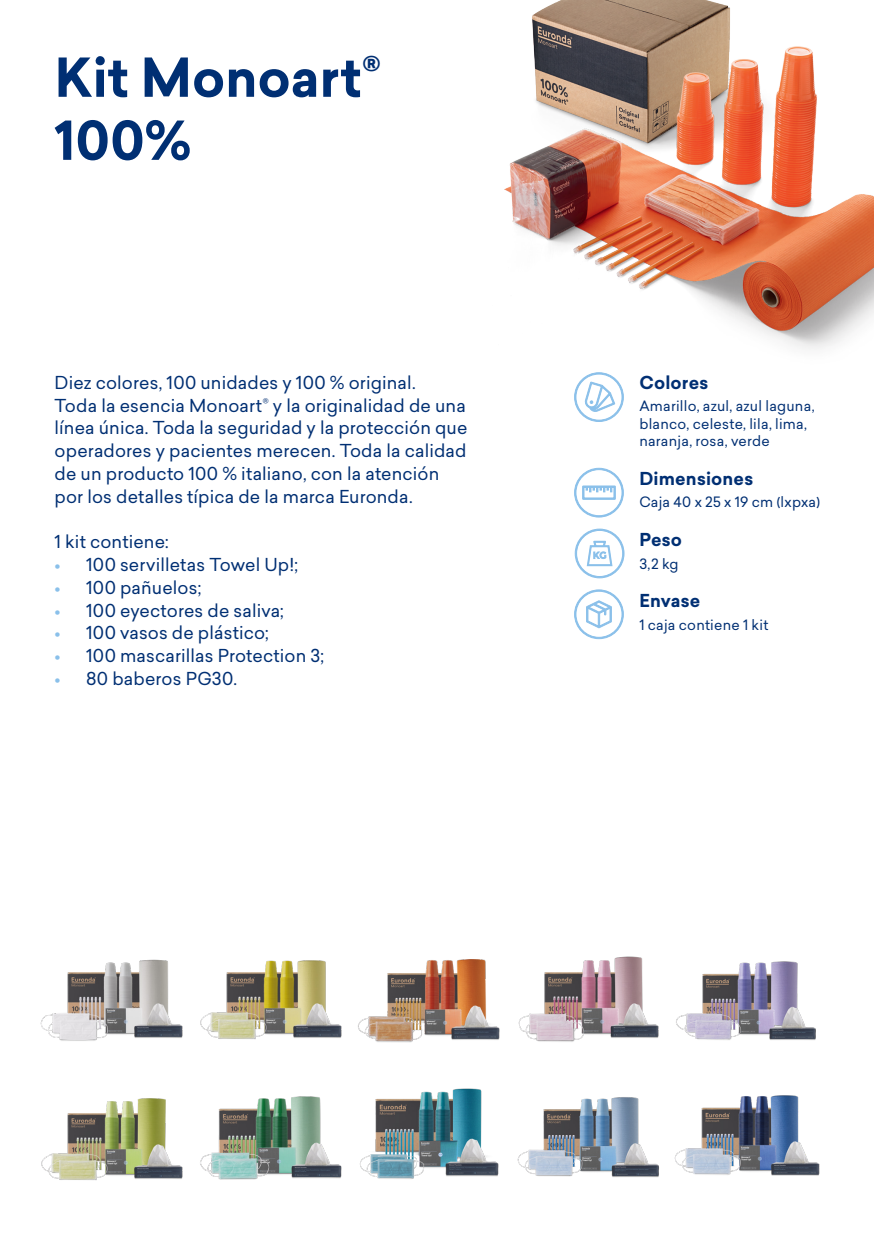
<style>
.page{position:relative;width:874px;height:1241px;background:#fff}
.page>*{position:absolute;margin:0;border:0;box-sizing:border-box;transform-origin:0 0}
.TITOLI_PAGINA_BLU{font:700 52.5px/63px "Sailec";color:#002f73}
.Testo_descrizione_pr{font:17.5px/22.8px "Sailec";letter-spacing:.005em;color:#002f73}
.Caratteristiche_prod{font:700 17.5px "Sailec";letter-spacing:.01em;color:#002f73}
.Testo_caratteristich{font:14px/17.5px "Sailec";letter-spacing:.015em;color:#002f73}
.s1{font-weight:700;color:#8ac0ea}
</style>
<div class="page">
<svg style="left:574px;top:376px;width:50px;height:46px"></svg>
<svg style="left:574px;top:589px;width:50px;height:50px"></svg>
<svg style="left:574px;top:467px;width:50px;height:51px"></svg>
<svg style="left:574px;top:528px;width:50px;height:50px"></svg>
<img style="left:504px;top:0;width:369px;height:376px">
<img style="left:40px;top:959px;width:143px;height:82px">
<img style="left:41px;top:1098px;width:142px;height:83px">
<img style="left:200px;top:960px;width:142px;height:80px">
<img style="left:200px;top:1096px;width:142px;height:84px">
<img style="left:358px;top:959px;width:142px;height:84px">
<img style="left:360px;top:1088px;width:139px;height:91px">
<img style="left:518px;top:956px;width:141px;height:86px">
<img style="left:517px;top:1097px;width:142px;height:80px">
<img style="left:676px;top:961px;width:140px;height:79px">
<img style="left:674px;top:1095px;width:146px;height:81px">
<p class="TITOLI_PAGINA_BLU" style="left:55px;top:47px;width:327px">Kit Monoart<sup>®<br></sup>100%</p>
<p class="Testo_descrizione_pr" style="left:55px;top:371px;width:414px">Diez colores, 100 unidades y 100 % original.<br>Toda la esencia Monoart<sup>®</sup> y la originalidad de una línea única. Toda la seguridad y la protección que operadores y pacientes merecen. Toda la calidad de un producto 100 % italiano, con la atención por los detalles típica de la marca Euronda.</p>
<p class="Testo_descrizione_pr" style="left:55px;top:530px;width:115px">1 kit contiene:</p>
<p class="Testo_descrizione_pr" style="left:55px;top:553px;width:245px"><span class="s1">•</span> 100 servilletas Towel Up!;</p>
<p class="Testo_descrizione_pr" style="left:55px;top:575px;width:148px"><span class="s1">•</span> 100 pañuelos;</p>
<p class="Testo_descrizione_pr" style="left:55px;top:598px;width:231px"><span class="s1">•</span> 100 eyectores de saliva;</p>
<p class="Testo_descrizione_pr" style="left:55px;top:621px;width:215px"><span class="s1">•</span> 100 vasos de plástico;</p>
<p class="Testo_descrizione_pr" style="left:55px;top:644px;width:271px"><span class="s1">•</span> 100 mascarillas Protection 3;</p>
<p class="Testo_descrizione_pr" style="left:55px;top:666px;width:184px"><span class="s1">•</span> 80 baberos PG30.</p>
<p class="Caratteristiche_prod" style="left:639px;top:370px;width:70px">Colores</p>
<p class="Testo_caratteristich" style="left:639px;top:397px;width:177px">Amarillo, azul, azul laguna, blanco, celeste, lila, lima, naranja, rosa, verde</p>
<p class="Caratteristiche_prod" style="left:639px;top:466px;width:115px">Dimensiones</p>
<p class="Testo_caratteristich" style="left:639px;top:493px;width:182px">Caja 40 x 25 x 19 cm (lxpxa)</p>
<p class="Caratteristiche_prod" style="left:639px;top:527px;width:44px">Peso</p>
<p class="Testo_caratteristich" style="left:639px;top:554px;width:41px">3,2 kg</p>
<p class="Caratteristiche_prod" style="left:639px;top:588px;width:62px">Envase</p>
<p class="Testo_caratteristich" style="left:639px;top:615px;width:130px">1 caja contiene 1 kit</p>
</div>
